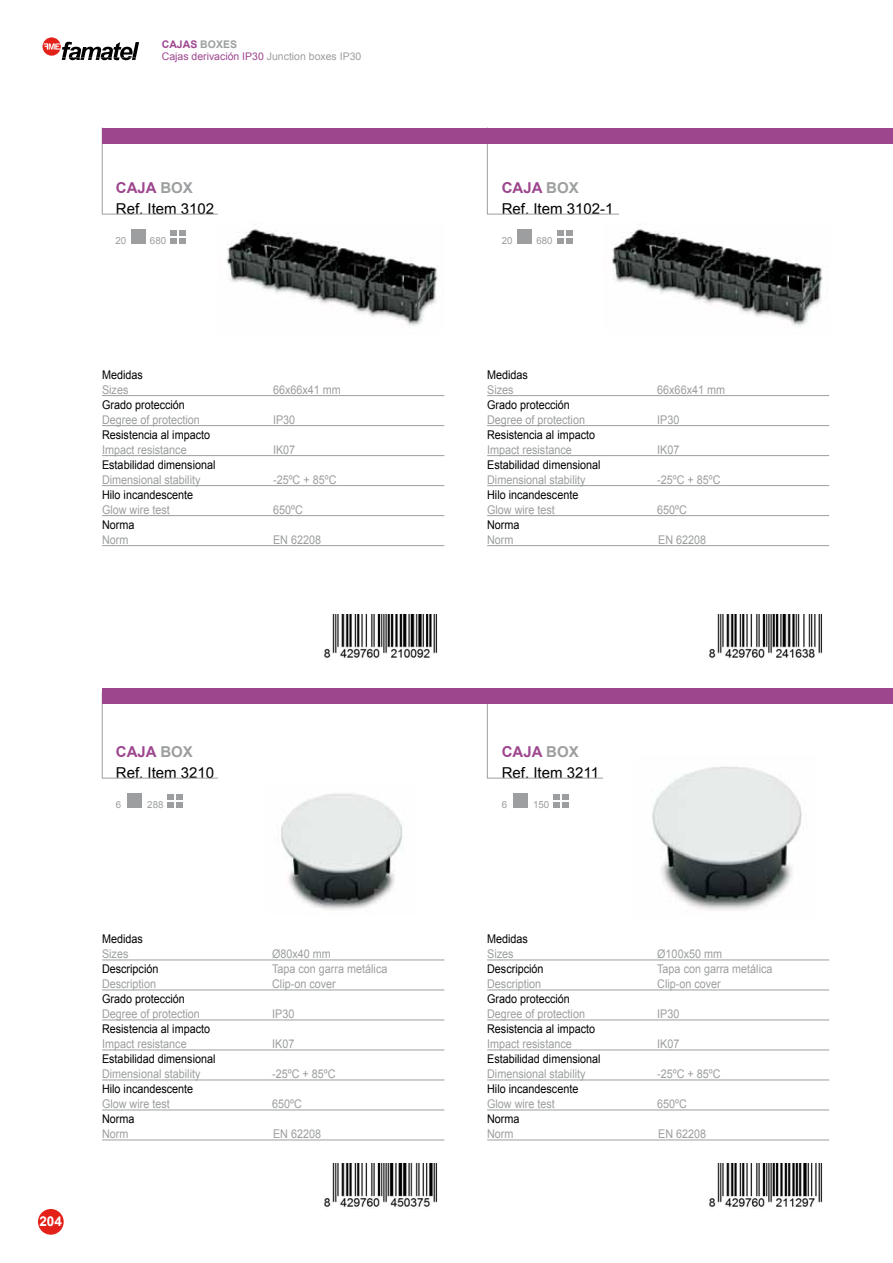
<style>
.page{position:relative;width:893px;height:1263px;background:#fff}
.page>*{position:absolute;margin:0;border:0;box-sizing:border-box;transform-origin:0 0}
.t1{font:15px/21px "Arial";color:#000}
.t2{font:700 13.5px "Arial";color:#fff}
.t3{font:12px "Arial";color:#9c9e9f;scale:.9 1}
.t4{font:12px "Arial";color:#000;scale:.9 1}
.t5{font:10.5px/12px "Arial";color:#9d468e}
.t6{font:9.75px "Arial";color:#9c9e9f}
.s1{font-weight:700}
.s2{font-weight:700;color:#9c9e9f}
.s3{color:#9c9e9f}
.s4{font-weight:700;color:#9d468e}
</style>
<div class="page">
<div style="left:38px;top:1209px;width:26px;height:26px;background:#e32119;border-radius:50%"></div>
<svg style="left:43px;top:37px;width:18px;height:19px"></svg>
<svg style="left:44px;top:42px;width:95px;height:18px"></svg>
<img style="left:652px;top:766px;width:150px;height:144px">
<img style="left:281px;top:793px;width:123px;height:117px">
<hr style="left:487px;top:960px;width:342px;height:1px;background:#9c9e9f">
<hr style="left:487px;top:990px;width:342px;height:1px;background:#9c9e9f">
<hr style="left:487px;top:1020px;width:342px;height:1px;background:#9c9e9f">
<hr style="left:487px;top:1050px;width:342px;height:1px;background:#9c9e9f">
<hr style="left:487px;top:1080px;width:342px;height:1px;background:#9c9e9f">
<hr style="left:487px;top:1110px;width:342px;height:1px;background:#9c9e9f">
<hr style="left:487px;top:1140px;width:342px;height:1px;background:#9c9e9f">
<hr style="left:102px;top:960px;width:342px;height:1px;background:#9c9e9f">
<hr style="left:102px;top:990px;width:342px;height:1px;background:#9c9e9f">
<hr style="left:102px;top:1020px;width:342px;height:1px;background:#9c9e9f">
<hr style="left:102px;top:1050px;width:342px;height:1px;background:#9c9e9f">
<hr style="left:102px;top:1080px;width:342px;height:1px;background:#9c9e9f">
<hr style="left:102px;top:1110px;width:342px;height:1px;background:#9c9e9f">
<hr style="left:102px;top:1140px;width:342px;height:1px;background:#9c9e9f">
<div style="left:127px;top:794px;width:15px;height:14px;background:#9c9e9f"></div>
<div style="left:176px;top:794px;width:7px;height:6px;background:#9c9e9f"></div>
<svg style="left:168px;top:794px;width:6px;height:14px"></svg>
<div style="left:176px;top:802px;width:7px;height:6px;background:#9c9e9f"></div>
<div style="left:513px;top:794px;width:15px;height:14px;background:#9c9e9f"></div>
<div style="left:562px;top:794px;width:7px;height:6px;background:#9c9e9f"></div>
<svg style="left:554px;top:794px;width:6px;height:14px"></svg>
<div style="left:562px;top:802px;width:7px;height:6px;background:#9c9e9f"></div>
<hr style="left:487px;top:395px;width:342px;height:1px;background:#9c9e9f">
<hr style="left:487px;top:425px;width:342px;height:1px;background:#9c9e9f">
<hr style="left:487px;top:455px;width:342px;height:1px;background:#9c9e9f">
<hr style="left:487px;top:485px;width:342px;height:1px;background:#9c9e9f">
<hr style="left:487px;top:515px;width:342px;height:1px;background:#9c9e9f">
<hr style="left:487px;top:545px;width:342px;height:1px;background:#9c9e9f">
<hr style="left:102px;top:395px;width:342px;height:1px;background:#9c9e9f">
<hr style="left:102px;top:425px;width:342px;height:1px;background:#9c9e9f">
<hr style="left:102px;top:455px;width:342px;height:1px;background:#9c9e9f">
<hr style="left:102px;top:485px;width:342px;height:1px;background:#9c9e9f">
<hr style="left:102px;top:515px;width:342px;height:1px;background:#9c9e9f">
<hr style="left:102px;top:545px;width:342px;height:1px;background:#9c9e9f">
<div style="left:131px;top:230px;width:14px;height:14px;background:#9c9e9f"></div>
<svg style="left:171px;top:230px;width:15px;height:14px"></svg>
<div style="left:517px;top:230px;width:15px;height:14px;background:#9c9e9f"></div>
<svg style="left:557px;top:230px;width:15px;height:14px"></svg>
<img style="left:227px;top:229px;width:211px;height:97px">
<img style="left:612px;top:229px;width:211px;height:97px">
<img style="left:324px;top:1163px;width:114px;height:44px">
<hr style="left:102px;top:128px;width:1px;height:86px;background:#9c9e9f">
<hr style="left:487px;top:128px;width:1px;height:86px;background:#9c9e9f">
<hr style="left:102px;top:692px;width:1px;height:86px;background:#9c9e9f">
<hr style="left:487px;top:692px;width:1px;height:86px;background:#9c9e9f">
<div style="left:102px;top:688px;width:791px;height:16px;background:#9d468e"></div>
<div style="left:102px;top:128px;width:791px;height:15px;background:#9d468e"></div>
<hr style="left:102px;top:214px;width:116px;height:1px;background:#9c9e9f">
<hr style="left:102px;top:778px;width:116px;height:1px;background:#9c9e9f">
<hr style="left:487px;top:778px;width:116px;height:1px;background:#9c9e9f">
<hr style="left:487px;top:214px;width:132px;height:1px;background:#9c9e9f">
<img style="left:709px;top:1164px;width:114px;height:43px">
<img style="left:709px;top:614px;width:114px;height:44px">
<img style="left:324px;top:614px;width:114px;height:44px">
<p class="t5" style="left:162px;top:39px;width:201px"><span class="s1">CAJAS</span> <span class="s2">BOXES<br></span>Cajas derivación IP30 <span class="s3">Junction boxes IP30</span></p>
<p class="t1" style="left:116px;top:177px;width:100px"><span class="s4">CAJA</span> <span class="s2">BOX<br></span>Ref. Item 3102</p>
<p class="t1" style="left:502px;top:177px;width:113px"><span class="s4">CAJA</span> <span class="s2">BOX<br></span>Ref. Item 3102-1</p>
<p class="t6" style="left:115px;top:234px;width:12px">20</p>
<p class="t6" style="left:150px;top:234px;width:18px">680</p>
<p class="t6" style="left:502px;top:234px;width:12px">20</p>
<p class="t6" style="left:536px;top:234px;width:18px">680</p>
<p class="t4" style="left:102px;top:367px;width:47px">Medidas</p>
<p class="t3" style="left:102px;top:382px;width:31px">Sizes</p>
<p class="t3" style="left:273px;top:382px;width:77px">66x66x41 mm</p>
<p class="t4" style="left:102px;top:397px;width:94px">Grado protección</p>
<p class="t3" style="left:102px;top:412px;width:110px">Degree of protection</p>
<p class="t3" style="left:273px;top:412px;width:26px">IP30</p>
<p class="t4" style="left:102px;top:427px;width:122px">Resistencia al impacto</p>
<p class="t3" style="left:102px;top:442px;width:96px">Impact resistance</p>
<p class="t3" style="left:273px;top:442px;width:26px">IK07</p>
<p class="t4" style="left:102px;top:457px;width:128px">Estabilidad dimensional</p>
<p class="t3" style="left:102px;top:472px;width:111px">Dimensional stability</p>
<p class="t3" style="left:273px;top:472px;width:72px">-25ºC + 85ºC</p>
<p class="t4" style="left:102px;top:487px;width:103px">Hilo incandescente</p>
<p class="t3" style="left:102px;top:502px;width:77px">Glow wire test</p>
<p class="t3" style="left:273px;top:502px;width:35px">650ºC</p>
<p class="t4" style="left:102px;top:517px;width:37px">Norma</p>
<p class="t3" style="left:102px;top:532px;width:31px">Norm</p>
<p class="t3" style="left:273px;top:532px;width:55px">EN 62208</p>
<p class="t4" style="left:487px;top:367px;width:47px">Medidas</p>
<p class="t3" style="left:487px;top:382px;width:31px">Sizes</p>
<p class="t3" style="left:657px;top:382px;width:77px">66x66x41 mm</p>
<p class="t4" style="left:487px;top:397px;width:94px">Grado protección</p>
<p class="t3" style="left:487px;top:412px;width:110px">Degree of protection</p>
<p class="t3" style="left:657px;top:412px;width:26px">IP30</p>
<p class="t4" style="left:487px;top:427px;width:122px">Resistencia al impacto</p>
<p class="t3" style="left:487px;top:442px;width:96px">Impact resistance</p>
<p class="t3" style="left:657px;top:442px;width:26px">IK07</p>
<p class="t4" style="left:487px;top:457px;width:128px">Estabilidad dimensional</p>
<p class="t3" style="left:487px;top:472px;width:111px">Dimensional stability</p>
<p class="t3" style="left:657px;top:472px;width:72px">-25ºC + 85ºC</p>
<p class="t4" style="left:487px;top:487px;width:103px">Hilo incandescente</p>
<p class="t3" style="left:487px;top:502px;width:77px">Glow wire test</p>
<p class="t3" style="left:657px;top:502px;width:35px">650ºC</p>
<p class="t4" style="left:487px;top:517px;width:38px">Norma</p>
<p class="t3" style="left:487px;top:532px;width:31px">Norm</p>
<p class="t3" style="left:658px;top:532px;width:55px">EN 62208</p>
<p class="t1" style="left:116px;top:741px;width:100px"><span class="s4">CAJA</span> <span class="s2">BOX<br></span>Ref. Item 3210</p>
<p class="t1" style="left:502px;top:741px;width:99px"><span class="s4">CAJA</span> <span class="s2">BOX<br></span>Ref. Item 3211</p>
<p class="t6" style="left:116px;top:798px;width:7px">6</p>
<p class="t6" style="left:147px;top:798px;width:18px">288</p>
<p class="t6" style="left:502px;top:798px;width:7px">6</p>
<p class="t6" style="left:533px;top:798px;width:18px">150</p>
<p class="t2" style="left:39px;top:1212px;width:24px">204</p>
<p class="t4" style="left:102px;top:931px;width:47px">Medidas</p>
<p class="t3" style="left:102px;top:946px;width:31px">Sizes</p>
<p class="t3" style="left:272px;top:946px;width:67px">Ø80x40 mm</p>
<p class="t4" style="left:102px;top:961px;width:64px">Descripción</p>
<p class="t3" style="left:272px;top:961px;width:130px">Tapa con garra metálica</p>
<p class="t3" style="left:102px;top:976px;width:62px">Description</p>
<p class="t3" style="left:272px;top:976px;width:72px">Clip-on cover</p>
<p class="t4" style="left:102px;top:991px;width:94px">Grado protección</p>
<p class="t3" style="left:102px;top:1006px;width:110px">Degree of protection</p>
<p class="t3" style="left:272px;top:1006px;width:26px">IP30</p>
<p class="t4" style="left:102px;top:1021px;width:122px">Resistencia al impacto</p>
<p class="t3" style="left:102px;top:1036px;width:96px">Impact resistance</p>
<p class="t3" style="left:272px;top:1036px;width:26px">IK07</p>
<p class="t4" style="left:102px;top:1051px;width:128px">Estabilidad dimensional</p>
<p class="t3" style="left:102px;top:1066px;width:111px">Dimensional stability</p>
<p class="t3" style="left:272px;top:1066px;width:72px">-25ºC + 85ºC</p>
<p class="t4" style="left:102px;top:1081px;width:103px">Hilo incandescente</p>
<p class="t3" style="left:102px;top:1096px;width:77px">Glow wire test</p>
<p class="t3" style="left:272px;top:1096px;width:35px">650ºC</p>
<p class="t4" style="left:102px;top:1111px;width:37px">Norma</p>
<p class="t3" style="left:102px;top:1126px;width:31px">Norm</p>
<p class="t3" style="left:273px;top:1126px;width:55px">EN 62208</p>
<p class="t4" style="left:487px;top:931px;width:47px">Medidas</p>
<p class="t3" style="left:487px;top:946px;width:31px">Sizes</p>
<p class="t3" style="left:657px;top:946px;width:74px">Ø100x50 mm</p>
<p class="t4" style="left:487px;top:961px;width:64px">Descripción</p>
<p class="t3" style="left:657px;top:961px;width:130px">Tapa con garra metálica</p>
<p class="t3" style="left:487px;top:976px;width:62px">Description</p>
<p class="t3" style="left:657px;top:976px;width:72px">Clip-on cover</p>
<p class="t4" style="left:487px;top:991px;width:94px">Grado protección</p>
<p class="t3" style="left:487px;top:1006px;width:110px">Degree of protection</p>
<p class="t3" style="left:657px;top:1006px;width:26px">IP30</p>
<p class="t4" style="left:487px;top:1021px;width:122px">Resistencia al impacto</p>
<p class="t3" style="left:487px;top:1036px;width:96px">Impact resistance</p>
<p class="t3" style="left:657px;top:1036px;width:26px">IK07</p>
<p class="t4" style="left:487px;top:1051px;width:128px">Estabilidad dimensional</p>
<p class="t3" style="left:487px;top:1066px;width:111px">Dimensional stability</p>
<p class="t3" style="left:657px;top:1066px;width:72px">-25ºC + 85ºC</p>
<p class="t4" style="left:487px;top:1081px;width:103px">Hilo incandescente</p>
<p class="t3" style="left:487px;top:1096px;width:77px">Glow wire test</p>
<p class="t3" style="left:657px;top:1096px;width:35px">650ºC</p>
<p class="t4" style="left:487px;top:1111px;width:38px">Norma</p>
<p class="t3" style="left:487px;top:1126px;width:31px">Norm</p>
<p class="t3" style="left:658px;top:1126px;width:55px">EN 62208</p>
</div>
